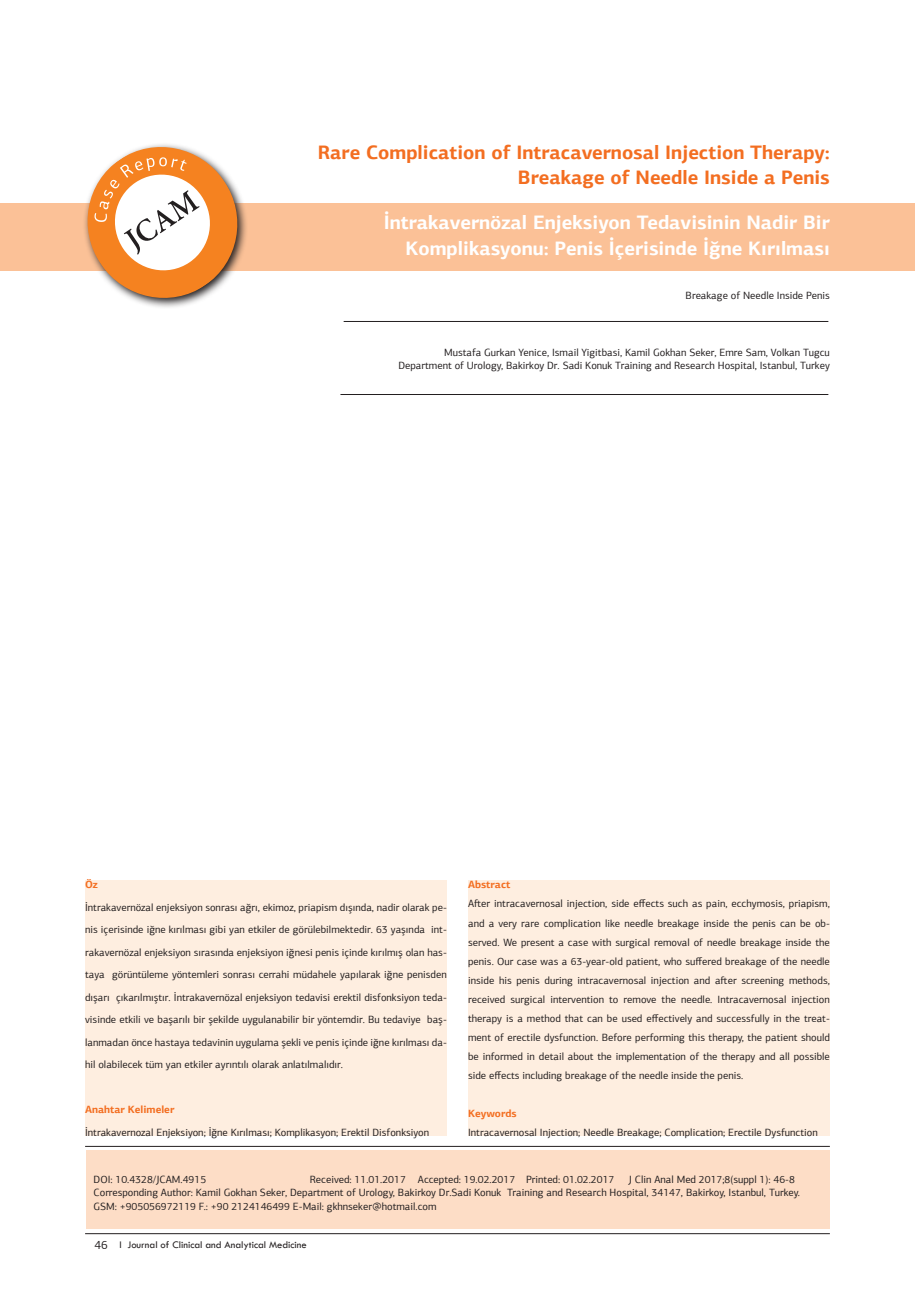
<style>
.page{position:relative;width:915px;height:1306px;background:#fff}
.page>*{position:absolute;margin:0;border:0;box-sizing:border-box;transform-origin:0 0}
.t1{font:700 19.5px/25.5px "PF Agora Sans Pro";color:#fff;text-align:right}
.t2{font:700 19.5px/25.5px "PF Agora Sans Pro";color:#f36e21;text-align:right}
.t3{font:10.5px/19px "PF Agora Sans Pro";color:#231f20}
.t4{font:10.5px "Tw Cen";color:#231f20}
.s1{font-weight:700;color:#f36e21}
.s2{font-family:"PF Agora Sans Pro";font-size:12px}
</style>
<div class="page">
<div style="left:87px;top:1150px;width:742px;height:79px;background:#fdddc6"></div>
<div style="left:0;top:203px;width:914px;height:67px;background:#fbc197"></div>
<hr style="left:85px;top:1146px;width:744px;height:1px;background:#231f20">
<hr style="left:343px;top:321px;width:485px;height:1px;background:#231f20">
<hr style="left:340px;top:394px;width:488px;height:1px;background:#231f20">
<svg style="left:77px;top:144px;width:170px;height:164px"></svg>
<div style="left:85px;top:880px;width:361px;height:255px;background:#feeee0"></div>
<div style="left:468px;top:880px;width:361px;height:255px;background:#feeee0"></div>
<hr style="left:85px;top:1233px;width:744px;height:1px;background:#231f20">
<p class="t2" style="left:317px;top:139px;width:513px">Rare Complication of Intracavernosal Injection Therapy:<br>Breakage of Needle Inside a Penis</p>
<p class="t1" style="left:383px;top:210px;width:447px">İntrakavernözal Enjeksiyon Tedavisinin Nadir Bir<br>Komplikasyonu: Penis İçerisinde İğne Kırılması</p>
<p class="t3" style="left:685px;top:286px;width:146px">Breakage of Needle Inside Penis</p>
<p class="t3" style="left:398px;top:345px;width:433px;line-height:13.5px;text-align:right">Mustafa Gurkan Yenice, Ismail Yigitbasi, Kamil Gokhan Seker, Emre Sam, Volkan Tugcu<br>Department of Urology, Bakirkoy Dr. Sadi Konuk Training and Research Hospital, Istanbul, Turkey</p>
<p class="t3" style="left:85px;top:873px;width:363px;line-height:22.5px"><span class="s1">Öz<br></span>İntrakavernözal enjeksiyon sonrası ağrı, ekimoz, priapism dışında, nadir olarak pe&shy;nis içerisinde iğne kırılması gibi yan etkiler de görülebilmektedir. 63 yaşında int&shy;rakavernözal enjeksiyon sırasında enjeksiyon iğnesi penis içinde kırılmış olan has&shy;taya görüntüleme yöntemleri sonrası cerrahi müdahele yapılarak iğne penisden dışarı çıkarılmıştır. İntrakavernözal enjeksiyon tedavisi erektil disfonksiyon teda&shy;visinde etkili ve başarılı bir şekilde uygulanabilir bir yöntemdir. Bu tedaviye baş&shy;lanmadan önce hastaya tedavinin uygulama şekli ve penis içinde iğne kırılması da&shy;hil olabilecek tüm yan etkiler ayrıntılı olarak anlatılmalıdır.</p>
<p class="t3" style="left:85px;top:1098px;width:345px;line-height:22.5px"><span class="s1">Anahtar Kelimeler<br></span>İntrakavernozal Enjeksiyon; İğne Kırılması; Komplikasyon; Erektil Disfonksiyon</p>
<p class="t3" style="left:468px;top:875px;width:363px"><span class="s1">Abstract<br></span>After intracavernosal injection, side effects such as pain, ecchymosis, priapism, and a very rare complication like needle breakage inside the penis can be ob&shy;served. We present a case with surgical removal of needle breakage inside the penis. Our case was a 63-year-old patient, who suffered breakage of the needle inside his penis during intracavernosal injection and after screening methods, received surgical intervention to remove the needle. Intracavernosal injection therapy is a method that can be used effectively and successfully in the treat&shy;ment of erectile dysfunction. Before performing this therapy, the patient should be informed in detail about the implementation of the therapy and all possible side effects including breakage of the needle inside the penis.</p>
<p class="t3" style="left:468px;top:1103px;width:351px"><span class="s1">Keywords<br></span>Intracavernosal Injection; Needle Breakage; Complication; Erectile Dysfunction</p>
<p class="t3" style="left:94px;top:1172px;width:707px;line-height:13.5px;text-indent:535px">J Clin Anal Med 2017;8(suppl 1): 46-8<br>Corresponding Author: Kamil Gokhan Seker, Department of Urology, Bakirkoy Dr.Sadi Konuk Training and Research Hospital, 34147, Bakirkoy, Istanbul, Turkey.<br>GSM: +905056972119 F.: +90 2124146499 E-Mail: gkhnseker@hotmail.com</p>
<p class="t3" style="left:94px;top:1169px;width:114px">DOI: 10.4328/JCAM.4915</p>
<p class="t3" style="left:310px;top:1169px;width:306px">Received: 11.01.2017 Accepted: 19.02.2017 Printed: 01.02.2017</p>
<p class="t4" style="left:94px;top:1237px;width:213px"><span class="s2">46</span> I Journal of Clinical and Analytical Medicine</p>
<p class="t4" style="left:89px;top:1243px;width:198px"><span class="s2">1</span> | Journal of Clinical and Analytical Medicine</p>
</div>
